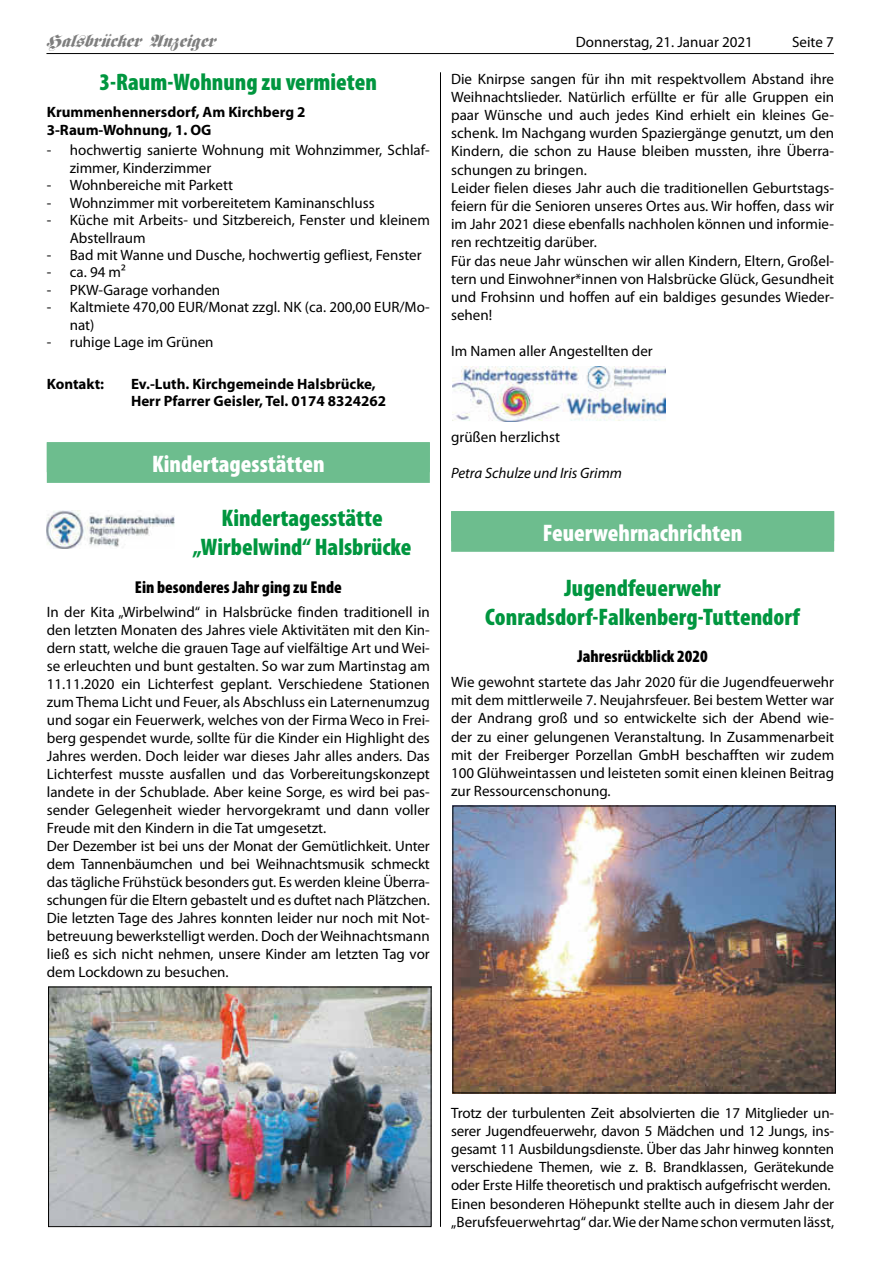
<style>
.page{position:relative;width:881px;height:1263px;background:#fff}
.page>*{position:absolute;margin:0;border:0;box-sizing:border-box;transform-origin:0 0}
.t1{font:900 condensed 24px/29px "Myriad Pro";color:#00963f;text-align:center}
.t2{font:900 condensed 24px "Myriad Pro";color:#fff}
.t3{font:18px "TT3 A15 OI00";letter-spacing:-.005em;color:#7f7f7f}
.t4{font:900 condensed 17.25px "Myriad Pro";color:#000}
.t5{font:15px/18.1px "Myriad Pro Regular 7";color:#000}
.t6{font:700 15px/18px "Myriad Pro";color:#000}
.t7{font:italic 15px "Myriad Pro";color:#000}
</style>
<div class="page">
<hr style="left:440px;top:72px;width:1px;height:1155px;background:#000">
<hr style="left:46px;top:53px;width:787px;height:1px;background:#000">
<div style="left:451px;top:511px;width:382px;height:41px;background:#6dbd8e"></div>
<img style="left:452px;top:366px;width:213px;height:55px">
<img style="left:454px;top:808px;width:379px;height:283px">
<div style="left:452px;top:806px;width:383px;height:287px;border:1px solid #000"></div>
<div style="left:47px;top:442px;width:382px;height:41px;background:#6dbd8e"></div>
<img style="left:50px;top:989px;width:379px;height:236px">
<div style="left:48px;top:987px;width:383px;height:240px;border:1px solid #000"></div>
<img style="left:46px;top:510px;width:128px;height:38px">
<p class="t3" style="left:46px;top:35px;width:170px">Halsbrücker Anzeiger</p>
<p class="t5" style="left:575px;top:33px;width:179px">Donnerstag, 21. Januar 2021</p>
<p class="t5" style="left:791px;top:33px;width:43px">Seite 7</p>
<p class="t5" style="left:451px;top:69px;width:384px">Die Knirpse sangen für ihn mit respektvollem Abstand ihre Weihnachtslieder. Natürlich erfüllte er für alle Gruppen ein paar Wünsche und auch jedes Kind erhielt ein kleines Ge&shy;schenk. Im Nachgang wurden Spaziergänge genutzt, um den Kindern, die schon zu Hause bleiben mussten, ihre Überra&shy;schungen zu bringen.<br>Leider fielen dieses Jahr auch die traditionellen Geburtstags&shy;feiern für die Senioren unseres Ortes aus. Wir hoffen, dass wir im Jahr 2021 diese ebenfalls nachholen können und informie&shy;ren rechtzeitig darüber.<br>Für das neue Jahr wünschen wir allen Kindern, Eltern, Großel&shy;tern und Einwohner*innen von Halsbrücke Glück, Gesundheit und Frohsinn und hoffen auf ein baldiges gesundes Wieder&shy;sehen!</p>
<p class="t5" style="left:451px;top:342px;width:203px">Im Namen aller Angestellten der</p>
<h1 class="t1" style="left:100px;top:67px;width:279px">3-Raum-Wohnung zu vermieten</h1>
<p class="t6" style="left:47px;top:102px;width:260px">Krummenhennersdorf, Am Kirchberg 2<br>3-Raum-Wohnung, 1. OG</p>
<p class="t5" style="left:70px;top:141px;width:361px;text-indent:-23px">- hochwertig sanierte Wohnung mit Wohnzimmer, Schlaf&shy;zimmer, Kinderzimmer</p>
<p class="t5" style="left:47px;top:176px;width:188px">- Wohnbereiche mit Parkett</p>
<p class="t5" style="left:47px;top:193px;width:329px">- Wohnzimmer mit vorbereitetem Kaminanschluss</p>
<p class="t5" style="left:70px;top:211px;width:361px;text-indent:-23px">- Küche mit Arbeits- und Sitzbereich, Fenster und kleinem<br>Abstellraum</p>
<p class="t5" style="left:47px;top:246px;width:376px">- Bad mit Wanne und Dusche, hochwertig gefliest, Fenster</p>
<p class="t5" style="left:47px;top:263px;width:80px">- ca. 94 m²</p>
<p class="t5" style="left:47px;top:280px;width:175px">- PKW-Garage vorhanden</p>
<p class="t5" style="left:70px;top:298px;width:361px;text-indent:-23px">- Kaltmiete 470,00 EUR/Monat zzgl. NK (ca. 200,00 EUR/Mo&shy;nat)</p>
<p class="t5" style="left:47px;top:333px;width:168px">- ruhige Lage im Grünen</p>
<p class="t6" style="left:47px;top:374px;width:59px">Kontakt:</p>
<p class="t6" style="left:131px;top:374px;width:256px;line-height:17.2px">Ev.-Luth. Kirchgemeinde Halsbrücke,<br>Herr Pfarrer Geisler, Tel. 0174 8324262</p>
<h1 class="t2" style="left:152px;top:449px;width:174px">Kindertagesstätten</h1>
<h1 class="t1" style="left:193px;top:503px;width:220px">Kindertagesstätte „Wirbelwind“ Halsbrücke</h1>
<p class="t4" style="left:135px;top:576px;width:208px">Ein besonderes Jahr ging zu Ende</p>
<p class="t5" style="left:47px;top:603px;width:384px">In der Kita „Wirbelwind“ in Halsbrücke finden traditionell in den letzten Monaten des Jahres viele Aktivitäten mit den Kin&shy;dern statt, welche die grauen Tage auf vielfältige Art und Wei&shy;se erleuchten und bunt gestalten. So war zum Martinstag am 11.11.2020 ein Lichterfest geplant. Verschiedene Stationen zum Thema Licht und Feuer, als Abschluss ein Laternenumzug und sogar ein Feuerwerk, welches von der Firma Weco in Frei&shy;berg gespendet wurde, sollte für die Kinder ein Highlight des Jahres werden. Doch leider war dieses Jahr alles anders. Das Lichterfest musste ausfallen und das Vorbereitungskonzept landete in der Schublade. Aber keine Sorge, es wird bei pas&shy;sender Gelegenheit wieder hervorgekramt und dann voller Freude mit den Kindern in die Tat umgesetzt.<br>Der Dezember ist bei uns der Monat der Gemütlichkeit. Unter dem Tannenbäumchen und bei Weihnachtsmusik schmeckt das tägliche Frühstück besonders gut. Es werden kleine Überra&shy;schungen für die Eltern gebastelt und es duftet nach Plätzchen.<br>Die letzten Tage des Jahres konnten leider nur noch mit Not&shy;betreuung bewerkstelligt werden. Doch der Weihnachtsmann ließ es sich nicht nehmen, unsere Kinder am letzten Tag vor dem Lockdown zu besuchen.</p>
<p class="t5" style="left:451px;top:427px;width:111px">grüßen herzlichst</p>
<p class="t7" style="left:451px;top:464px;width:172px">Petra Schulze und Iris Grimm</p>
<h1 class="t2" style="left:542px;top:518px;width:201px">Feuerwehrnachrichten</h1>
<h1 class="t1" style="left:485px;top:572px;width:316px">Jugendfeuerwehr<br>Conradsdorf-Falkenberg-Tuttendorf</h1>
<p class="t4" style="left:577px;top:646px;width:132px">Jahresrückblick 2020</p>
<p class="t5" style="left:451px;top:673px;width:384px;text-align:justify">Wie gewohnt startete das Jahr 2020 für die Jugendfeuerwehr mit dem mittlerweile 7. Neujahrsfeuer. Bei bestem Wetter war der Andrang groß und so entwickelte sich der Abend wie&shy;der zu einer gelungenen Veranstaltung. In Zusammenarbeit mit der Freiberger Porzellan GmbH beschafften wir zudem 100 Glühweintassen und leisteten somit einen kleinen Beitrag zur Ressourcenschonung.</p>
<p class="t5" style="left:451px;top:1103px;width:384px">Trotz der turbulenten Zeit absolvierten die 17 Mitglieder un&shy;serer Jugendfeuerwehr, davon 5 Mädchen und 12 Jungs, ins&shy;gesamt 11 Ausbildungsdienste. Über das Jahr hinweg konnten verschiedene Themen, wie z. B. Brandklassen, Gerätekunde oder Erste Hilfe theoretisch und praktisch aufgefrischt werden.<br>Einen besonderen Höhepunkt stellte auch in diesem Jahr der „Berufsfeuerwehrtag“ dar. Wie der Name schon vermuten lässt,</p>
</div>
